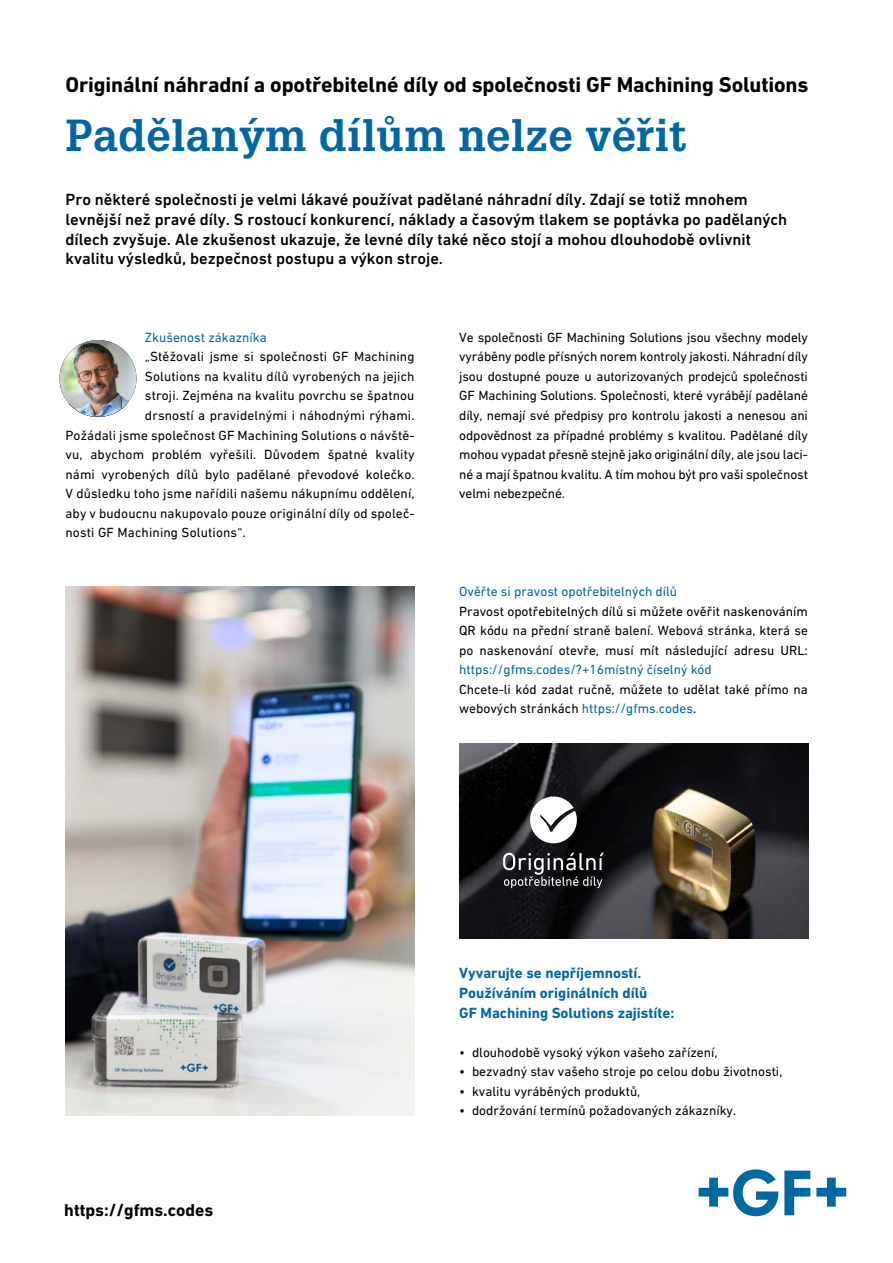
<style>
.page{position:relative;width:893px;height:1263px;background:#fff}
.page>*{position:absolute;margin:0;border:0;box-sizing:border-box;transform-origin:0 0}
.t1{font:700 43.8px "Glypha LT Pro";letter-spacing:.005em;color:#0067a2}
.t2{font:700 21.75px "DIN Next W1 G";letter-spacing:-.005em;color:#000}
.t3{font:700 17.55px "DIN Next W1 G";color:#000}
.t4{font:500 16.5px/19.5px "DIN Next W1 G";color:#000}
.t5{font:700 15px/19.5px "DIN Next W1 G";color:#0067a2}
.t6{font:13.5px/19.5px "DIN Next W1 G";letter-spacing:.01em;color:#000;text-align:justify}
.t7{font:13.5px "DIN Next W1 G";color:#0067a2}
.s1{color:#0067a2}
</style>
<div class="page">
<svg style="left:699px;top:1169px;width:79px;height:47px"></svg>
<svg style="left:784px;top:1170px;width:26px;height:45px"></svg>
<svg style="left:816px;top:1178px;width:30px;height:28px"></svg>
<img style="left:66px;top:587px;width:349px;height:528px">
<img style="left:59px;top:340px;width:77px;height:77px">
<img style="left:459px;top:743px;width:349px;height:196px">
<svg style="left:530px;top:796px;width:47px;height:47px"></svg>
<svg style="left:503px;top:853px;width:101px;height:35px;background:#444346"></svg>
<h2 class="t2" style="left:65px;top:72px;width:744px">Originální náhradní a opotřebitelné díly od společnosti GF Machining Solutions</h2>
<h1 class="t1" style="left:65px;top:109px;width:623px">Padělaným dílům nelze věřit</h1>
<p class="t4" style="left:65px;top:190px;width:723px">Pro některé společnosti je velmi lákavé používat padělané náhradní díly. Zdají se totiž mnohem levnější než pravé díly. S rostoucí konkurencí, náklady a časovým tlakem se poptávka po padělaných dílech zvyšuje. Ale zkušenost ukazuje, že levné díly také něco stojí a mohou dlouhodobě ovlivnit kvalitu výsledků, bezpečnost postupu a výkon stroje.</p>
<p class="t7" style="left:145px;top:329px;width:123px">Zkušenost zákazníka</p>
<p class="t6" style="left:145px;top:347px;width:271px">„Stěžovali jsme si společnosti GF Machining</p>
<p class="t6" style="left:145px;top:366px;width:271px">Solutions na kvalitu dílů vyrobených na jejich</p>
<p class="t6" style="left:145px;top:386px;width:271px">stroji. Zejména na kvalitu povrchu se špatnou</p>
<p class="t6" style="left:145px;top:405px;width:271px">drsností a pravidelnými i náhodnými rýhami.</p>
<p class="t6" style="left:65px;top:425px;width:351px">Požádali jsme společnost GF Machining Solutions o návště-</p>
<p class="t6" style="left:65px;top:445px;width:351px">vu, abychom problém vyřešili. Důvodem špatné kvality</p>
<p class="t6" style="left:65px;top:464px;width:351px">námi vyrobených dílů bylo padělané převodové kolečko.</p>
<p class="t6" style="left:65px;top:484px;width:351px">V důsledku toho jsme nařídili našemu nákupnímu oddělení,</p>
<p class="t6" style="left:65px;top:503px;width:351px">aby v budoucnu nakupovalo pouze originální díly od společ-</p>
<p class="t6" style="left:65px;top:523px;width:182px">nosti GF Machining Solutions“.</p>
<p class="t6" style="left:459px;top:327px;width:350px">Ve společnosti GF Machining Solutions jsou všechny modely vyráběny podle přísných norem kontroly jakosti. Náhradní díly jsou dostupné pouze u autorizovaných prodejců společnosti GF Machining Solutions. Společnosti, které vyrábějí padělané díly, nemají své předpisy pro kontrolu jakosti a nenesou ani odpovědnost za případné problémy s kvalitou. Padělané díly mohou vypadat přesně stejně jako originální díly, ale jsou laci&shy;né a mají špatnou kvalitu. A tím mohou být pro vaši společnost velmi nebezpečné.</p>
<p class="t7" style="left:459px;top:584px;width:219px">Ověřte si pravost opotřebitelných dílů</p>
<p class="t6" style="left:459px;top:601px;width:350px">Pravost opotřebitelných dílů si můžete ověřit naskenováním QR kódu na přední straně balení. Webová stránka, která se po naskenování otevře, musí mít následující adresu URL:</p>
<p class="t7" style="left:459px;top:662px;width:254px">https://gfms.codes/?+16místný číselný kód</p>
<p class="t6" style="left:459px;top:679px;width:350px">Chcete-li kód zadat ručně, můžete to udělat také přímo na webových stránkách <span class="s1">https://gfms.codes</span>.</p>
<p class="t3" style="left:64px;top:1200px;width:151px">https://gfms.codes</p>
<p class="t5" style="left:459px;top:963px;width:217px">Vyvarujte se nepříjemností.<br>Používáním originálních dílů<br>GF Machining Solutions zajistíte:</p>
<p class="t6" style="left:459px;top:1042px;width:260px">• dlouhodobě vysoký výkon vašeho zařízení,</p>
<p class="t6" style="left:459px;top:1062px;width:325px">• bezvadný stav vašeho stroje po celou dobu životnosti,</p>
<p class="t6" style="left:459px;top:1081px;width:183px">• kvalitu vyráběných produktů,</p>
<p class="t6" style="left:459px;top:1101px;width:278px">• dodržování termínů požadovaných zákazníky.</p>
</div>
